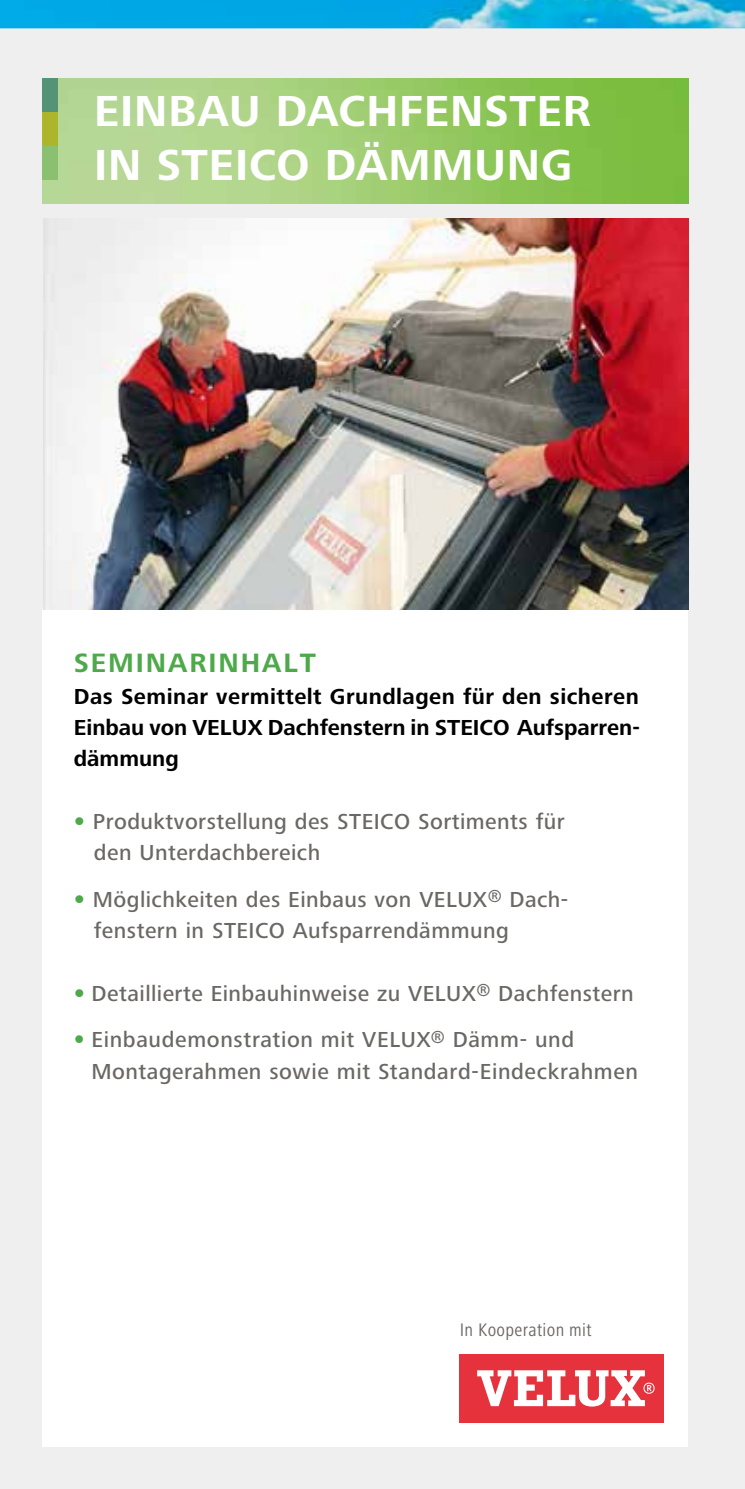
<style>
.page{position:relative;width:745px;height:1489px;background:#fff}
.page>*{position:absolute;margin:0;border:0;box-sizing:border-box;transform-origin:0 0}
.t1{font:700 45px/54px "Frutiger Next Pro";letter-spacing:.02em;color:#fff}
._1_2_Copy_standard_E{font:700 27.5px "Frutiger Next Pro";letter-spacing:.07em;color:#4da94a}
._1_2_Copy_standard_E-2{font:500 22.5px/31.2px "Frutiger Next Pro";letter-spacing:.02em;color:#6a6864}
._1_2_Copy_standard_E-3{font:700 22.5px/31.2px "Frutiger Next Pro";color:#000;text-align:justify}
._3_0_Table_small{font:condensed 18.75px "Frutiger Next Pro";letter-spacing:.02em;color:#6a6864}
.s1{font-family:"Frutiger";font-weight:700;color:#4da94a}
</style>
<div class="page">
<div style="left:0;top:0;width:744px;height:1488px;background:#efefef"></div>
<div style="left:43px;top:609px;width:644px;height:837px;background:#fff"></div>
<img style="left:43px;top:219px;width:644px;height:390px">
<div style="left:459px;top:1354px;width:204px;height:68px;background:#e5323d"></div>
<svg style="left:477px;top:1370px;width:177px;height:36px"></svg>
<img style="left:0;top:0;width:744px;height:28px">
<img style="left:43px;top:78px;width:644px;height:126px">
<div style="left:43px;top:78px;width:15px;height:34px;background:#539477"></div>
<div style="left:43px;top:112px;width:15px;height:34px;background:#adb62b"></div>
<div style="left:43px;top:146px;width:15px;height:33px;background:#8ac06f"></div>
<p class="t1" style="left:94px;top:84px;width:498px">EINBAU DACHFENSTER<br>IN STEICO DÄMMUNG</p>
<p class="_1_2_Copy_standard_E" style="left:74px;top:647px;width:243px">SEMINARINHALT</p>
<p class="_1_2_Copy_standard_E-3" style="left:74px;top:680px;width:567px">Das Seminar vermittelt Grundlagen für den sicheren Einbau von VELUX Dachfenstern in STEICO Aufsparren&shy;dämmung</p>
<p class="_1_2_Copy_standard_E-2" style="left:94px;top:805px;width:472px;text-indent:-20px"><span class="s1">•</span> Produktvorstellung des STEICO Sortiments für den Unterdachbereich</p>
<p class="_1_2_Copy_standard_E-2" style="left:94px;top:883px;width:475px;text-indent:-20px"><span class="s1">•</span> Möglichkeiten des Einbaus von VELUX<sup>®</sup> Dach&shy;fenstern in STEICO Aufsparrendämmung</p>
<p class="_1_2_Copy_standard_E-2" style="left:74px;top:977px;width:561px"><span class="s1">•</span> Detaillierte Einbauhinweise zu VELUX<sup>®</sup> Dachfenstern</p>
<p class="_1_2_Copy_standard_E-2" style="left:91px;top:1024px;width:547px;text-indent:-18px"><span class="s1">•</span> Einbaudemonstration mit VELUX<sup>®</sup> Dämm- und<br>Montagerahmen sowie mit Standard-Eindeckrahmen</p>
<p class="_3_0_Table_small" style="left:459px;top:1318px;width:133px">In Kooperation mit</p>
</div>
